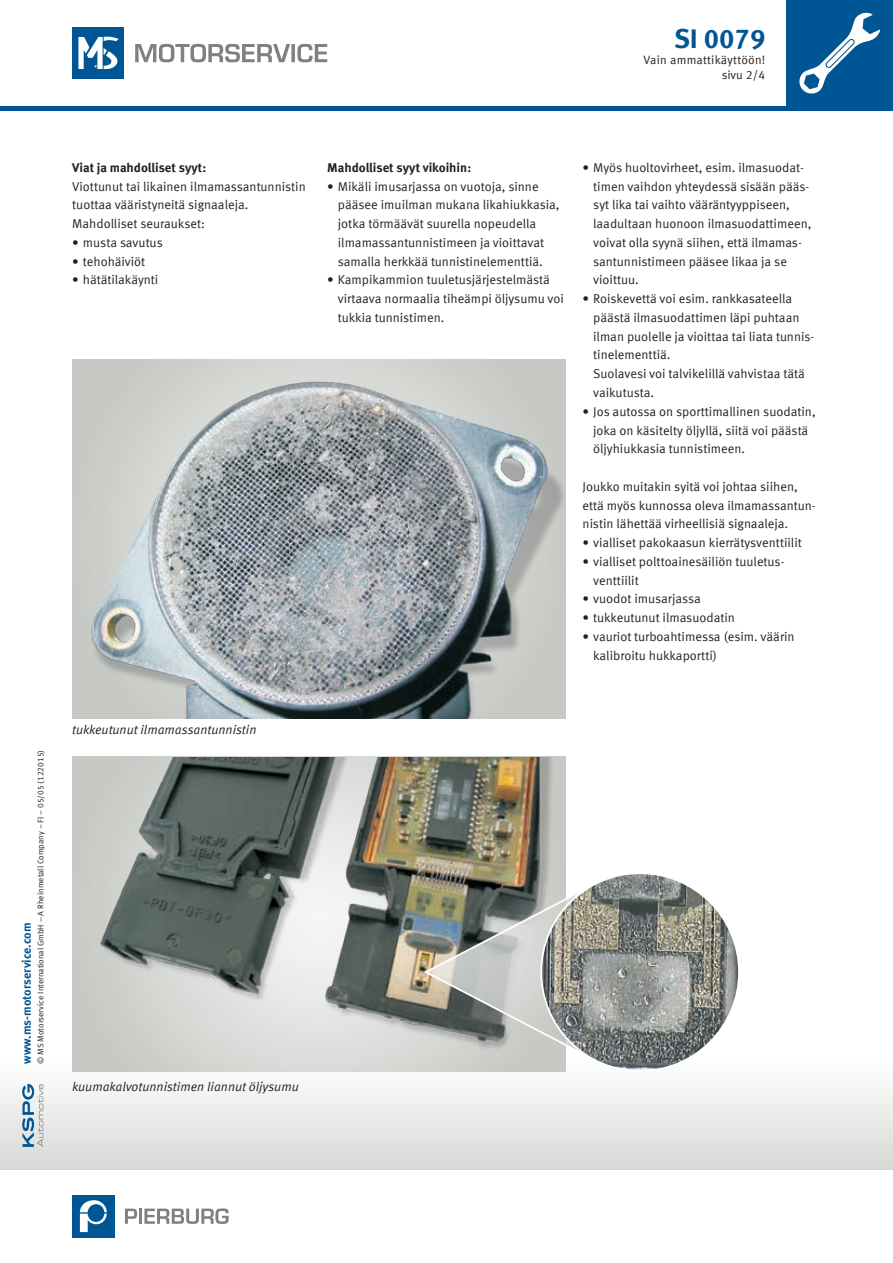
<style>
.page{position:relative;width:893px;height:1263px;background:#fff}
.page>*{position:absolute;margin:0;border:0;box-sizing:border-box;transform-origin:0 0}
.t1{font:700 27px "Meta Offc Pro";color:#005594}
.t2{font:12.75px/18.8px "Meta Offc Pro Norm";color:#231f20}
.t3{font:12.75px "Meta Offc Pro Norm Ita";color:#231f20}
.t4{font:700 12.75px "Meta Offc Pro";color:#231f20}
.t5{font:12px "Meta Offc Pro Norm";letter-spacing:.02em;color:#231f20}
.t6{font:700 12px "Meta Offc Pro";color:#005594}
.t7{font:8.25px "Meta Offc Pro Norm";color:#231f20}
</style>
<div class="page">
<div style="left:0;top:106px;width:893px;height:5px;background:#005594"></div>
<svg style="left:135px;top:44px;width:192px;height:19px"></svg>
<div style="left:72px;top:28px;width:51px;height:51px;background:#005594"></div>
<svg style="left:78px;top:36px;width:41px;height:33px"></svg>
<div style="left:0;top:1054px;width:893px;height:115px;background:linear-gradient(to bottom,#fff,#d8d9d6)"></div>
<svg style="left:22px;top:1084px;width:21px;height:63px"></svg>
<div style="left:72px;top:1195px;width:43px;height:42px;background:#005594"></div>
<svg style="left:80px;top:1200px;width:27px;height:32px"></svg>
<svg style="left:125px;top:1208px;width:12px;height:16px"></svg>
<hr style="left:139px;top:1208px;width:3px;height:16px;background:#808083">
<svg style="left:144px;top:1208px;width:85px;height:16px"></svg>
<div style="left:787px;top:0;width:106px;height:106px;background:#005594"></div>
<svg style="left:799px;top:12px;width:81px;height:82px"></svg>
<img style="left:72px;top:757px;width:494px;height:315px">
<img style="left:78px;top:359px;width:488px;height:360px">
<svg style="left:423px;top:878px;width:179px;height:188px;background:#a7a9a3"></svg>
<img style="left:541px;top:873px;width:198px;height:198px;border-radius:99px">
<h1 class="t1" style="left:674px;top:18px;width:93px">SI 0079</h1>
<p class="t5" style="left:644px;top:51px;width:123px">Vain ammattikäyttöön!</p>
<p class="t5" style="left:722px;top:66px;width:45px">sivu 2/4</p>
<p class="t7" style="left:34px;top:1064px;width:316px;rotate:-90deg">© MS Motorservice International GmbH – A Rheinmetall Company – FI – 05/05 (122015)</p>
<p class="t6" style="left:17px;top:1064px;width:143px;rotate:-90deg">www.ms-motorservice.com</p>
<p class="t4" style="left:72px;top:157px;width:136px">Viat ja mahdolliset syyt:</p>
<p class="t2" style="left:72px;top:176px;width:235px">Viottunut tai likainen ilmamassantunnistin tuottaa vääristyneitä signaaleja.<br>Mahdolliset seuraukset:</p>
<p class="t2" style="left:72px;top:232px;width:92px">• musta savutus</p>
<p class="t2" style="left:72px;top:251px;width:75px">• tehohäiviöt</p>
<p class="t2" style="left:72px;top:270px;width:88px">• hätätilakäynti</p>
<p class="t4" style="left:327px;top:157px;width:145px">Mahdolliset syyt vikoihin:</p>
<p class="t2" style="left:338px;top:176px;width:223px;text-indent:-11px">• Mikäli imusarjassa on vuotoja, sinne pääsee imuilman mukana likahiukkasia, jotka törmäävät suurella nopeudella ilmamassantunnistimeen ja vioittavat samalla herkkää tunnistinelementtiä.</p>
<p class="t2" style="left:338px;top:270px;width:228px;text-indent:-11px">• Kampikammion tuuletusjärjestelmästä virtaava normaalia tiheämpi öljysumu voi tukkia tunnistimen.</p>
<p class="t2" style="left:593px;top:157px;width:220px;text-indent:-11px">• Myös huoltovirheet, esim. ilmasuodat&shy;timen vaihdon yhteydessä sisään pääs&shy;syt lika tai vaihto vääräntyyppiseen, laadultaan huonoon ilmasuodattimeen, voivat olla syynä siihen, että ilmamas&shy;santunnistimeen pääsee likaa ja se vioittuu.</p>
<p class="t2" style="left:593px;top:289px;width:223px;text-indent:-11px">• Roiskevettä voi esim. rankkasateella päästä ilmasuodattimen läpi puhtaan ilman puolelle ja vioittaa tai liata tunnis&shy;tinelementtiä.<br>Suolavesi voi talvikelillä vahvistaa tätä vaikutusta.</p>
<p class="t2" style="left:593px;top:401px;width:224px;text-indent:-11px">• Jos autossa on sporttimallinen suodatin, joka on käsitelty öljyllä, siitä voi päästä öljyhiukkasia tunnistimeen.</p>
<p class="t2" style="left:583px;top:476px;width:235px">Joukko muitakin syitä voi johtaa siihen, että myös kunnossa oleva ilmamassantun&shy;nistin lähettää virheellisiä signaaleja.</p>
<p class="t2" style="left:583px;top:532px;width:221px">• vialliset pakokaasun kierrätysventtiilit</p>
<p class="t2" style="left:593px;top:551px;width:191px;text-indent:-11px">• vialliset polttoainesäiliön tuuletus&shy;venttiilit</p>
<p class="t2" style="left:583px;top:589px;width:120px">• vuodot imusarjassa</p>
<p class="t2" style="left:583px;top:607px;width:154px">• tukkeutunut ilmasuodatin</p>
<p class="t2" style="left:593px;top:626px;width:203px;text-indent:-11px">• vauriot turboahtimessa (esim. väärin kalibroitu hukkaportti)</p>
<p class="t3" style="left:72px;top:720px;width:186px">tukkeutunut ilmamassantunnistin</p>
<p class="t3" style="left:72px;top:1077px;width:228px">kuumakalvotunnistimen liannut öljysumu</p>
</div>
